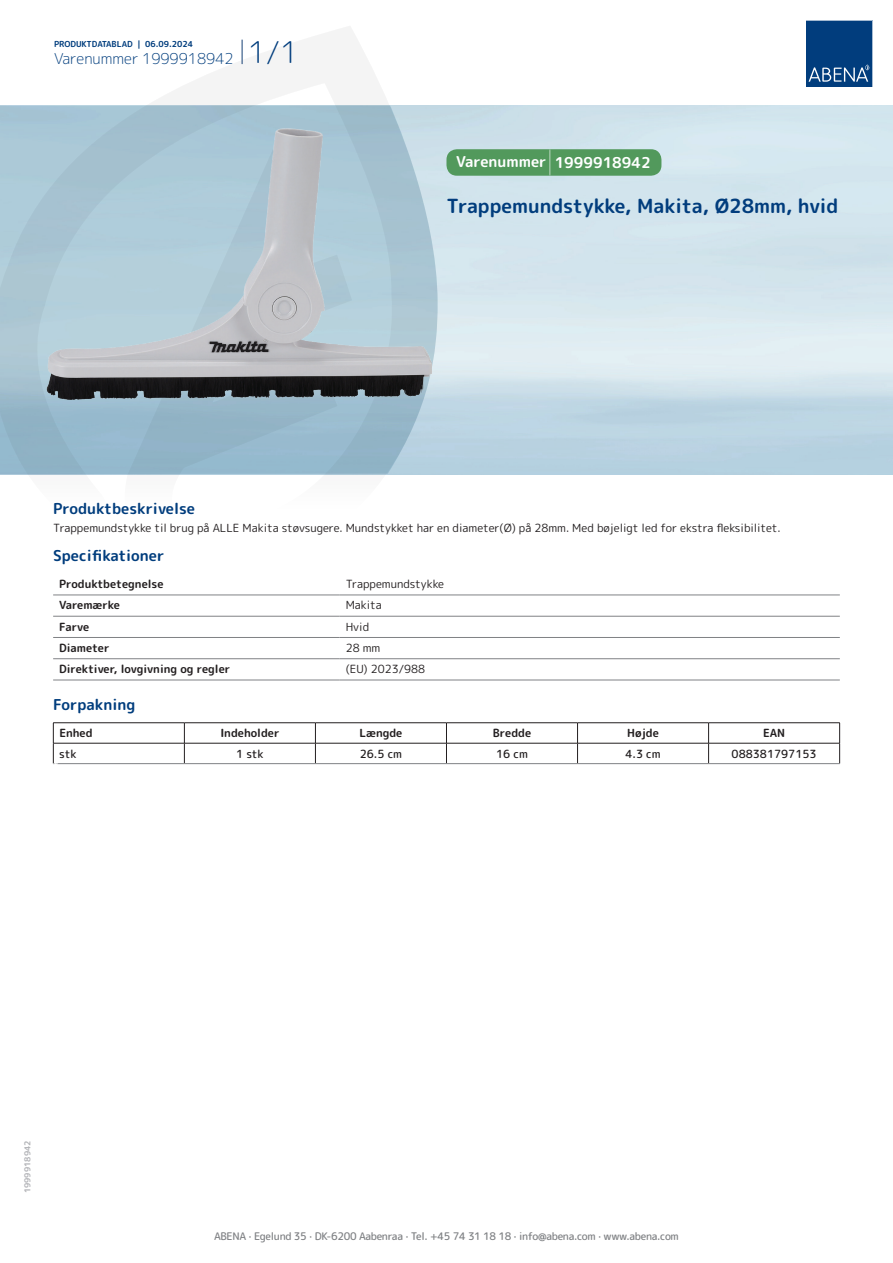
<style>
.page{position:relative;width:893px;height:1263px;background:#fff}
.page>*{position:absolute;margin:0;border:0;box-sizing:border-box;transform-origin:0 0}
.t1{font:700 19.5px "Rounded Mplus 1 c";color:#013d7d}
.t2{font:700 15px "Rounded Mplus 1 c";color:#013d7d}
.t3{font:300 15px "Rounded Mplus 1 c";color:#013d7d}
.t4{font:700 15px "Rounded Mplus 1 c";color:#fff}
.t5{font:11.25px "Rounded Mplus 1 c";color:#231f20}
.t6{font:700 11.25px "Rounded Mplus 1 c";color:#231f20}
.t7{font:500 11.25px "Rounded Mplus 1 c";color:#231f20}
.t8{font:500 10.5px "Rounded Mplus 1 c";letter-spacing:-.03em;color:#808285}
.t9{font:700 10.5px "Rounded Mplus 1 c";color:#fff}
.t10{font:700 8.25px "Rounded Mplus 1 c";color:#013d7d}
.t11{font:700 8.25px "Rounded Mplus 1 c";color:#b2b3b7}
.s1{font-size:30px}
.s2{font-size:25.5px}
</style>
<div class="page">
<svg style="left:0;top:26px;width:439px;height:569px"></svg>
<svg style="left:0;top:106px;width:438px;height:368px;background:#9fbecf"></svg>
<svg style="left:242px;top:40px;width:1px;height:24px"></svg>
<svg style="left:806px;top:20px;width:67px;height:67px;background:#144b86"></svg>
<img style="left:47px;top:129px;width:384px;height:271px">
<hr style="left:53px;top:595px;width:287px;height:1px;background:#808285">
<hr style="left:340px;top:595px;width:500px;height:1px;background:#808285">
<hr style="left:53px;top:616px;width:287px;height:1px;background:#808285">
<hr style="left:340px;top:616px;width:500px;height:1px;background:#808285">
<hr style="left:53px;top:637px;width:287px;height:1px;background:#808285">
<hr style="left:340px;top:637px;width:500px;height:1px;background:#808285">
<hr style="left:53px;top:658px;width:287px;height:1px;background:#808285">
<hr style="left:340px;top:658px;width:500px;height:1px;background:#808285">
<hr style="left:53px;top:680px;width:287px;height:1px;background:#808285">
<hr style="left:340px;top:680px;width:500px;height:1px;background:#808285">
<hr style="left:53px;top:722px;width:131px;height:1px;background:#231f20">
<hr style="left:184px;top:722px;width:131px;height:1px;background:#231f20">
<hr style="left:315px;top:722px;width:131px;height:1px;background:#231f20">
<hr style="left:446px;top:722px;width:131px;height:1px;background:#231f20">
<hr style="left:577px;top:722px;width:132px;height:1px;background:#231f20">
<hr style="left:709px;top:722px;width:131px;height:1px;background:#231f20">
<hr style="left:53px;top:743px;width:131px;height:1px;background:#231f20">
<svg style="left:53px;top:723px;width:1px;height:40px"></svg>
<hr style="left:184px;top:743px;width:131px;height:1px;background:#231f20">
<svg style="left:184px;top:723px;width:1px;height:40px"></svg>
<hr style="left:315px;top:743px;width:131px;height:1px;background:#231f20">
<svg style="left:315px;top:723px;width:1px;height:40px"></svg>
<hr style="left:446px;top:743px;width:131px;height:1px;background:#231f20">
<svg style="left:446px;top:723px;width:1px;height:40px"></svg>
<hr style="left:577px;top:743px;width:132px;height:1px;background:#231f20">
<svg style="left:577px;top:723px;width:1px;height:40px"></svg>
<hr style="left:709px;top:743px;width:131px;height:1px;background:#231f20">
<svg style="left:708px;top:723px;width:1px;height:40px"></svg>
<svg style="left:839px;top:723px;width:1px;height:40px"></svg>
<hr style="left:53px;top:763px;width:131px;height:1px;background:#808285">
<hr style="left:184px;top:763px;width:131px;height:1px;background:#808285">
<hr style="left:315px;top:763px;width:131px;height:1px;background:#808285">
<hr style="left:446px;top:763px;width:131px;height:1px;background:#808285">
<hr style="left:577px;top:763px;width:132px;height:1px;background:#808285">
<hr style="left:709px;top:763px;width:131px;height:1px;background:#808285">
<div style="left:446px;top:149px;width:215px;height:27px;background:#52995c;border-radius:10px"></div>
<p class="t10" style="left:54px;top:38px;width:141px">PRODUKTDATABLAD | 06.09.2024</p>
<h2 class="t3" style="left:54px;top:48px;width:246px">Varenummer 1999918942 <span class="s1">1/1</span></h2>
<h2 class="t4" style="left:456px;top:152px;width:196px">Varenummer <span class="s2">|</span> 1999918942</h2>
<h1 class="t1" style="left:446px;top:192px;width:393px">Trappemundstykke, Makita, Ø28mm, hvid</h1>
<h2 class="t2" style="left:53px;top:498px;width:143px">Produktbeskrivelse</h2>
<p class="t5" style="left:53px;top:520px;width:729px">Trappemundstykke til brug på ALLE Makita støvsugere. Mundstykket har en diameter(Ø) på 28mm. Med bøjeligt led for ekstra fleksibilitet.</p>
<h2 class="t2" style="left:53px;top:545px;width:113px">Specifikationer</h2>
<p class="t6" style="left:59px;top:576px;width:106px">Produktbetegnelse</p>
<p class="t5" style="left:346px;top:576px;width:100px">Trappemundstykke</p>
<p class="t6" style="left:59px;top:597px;width:62px">Varemærke</p>
<p class="t5" style="left:346px;top:597px;width:38px">Makita</p>
<p class="t6" style="left:59px;top:618px;width:32px">Farve</p>
<p class="t5" style="left:346px;top:618px;width:25px">Hvid</p>
<p class="t6" style="left:59px;top:640px;width:52px">Diameter</p>
<p class="t5" style="left:346px;top:640px;width:36px">28 mm</p>
<p class="t6" style="left:59px;top:661px;width:173px">Direktiver, lovgivning og regler</p>
<p class="t5" style="left:346px;top:661px;width:81px">(EU) 2023/988</p>
<h2 class="t2" style="left:53px;top:694px;width:84px">Forpakning</h2>
<p class="t6" style="left:59px;top:725px;width:35px">Enhed</p>
<p class="t6" style="left:220px;top:725px;width:61px">Indeholder</p>
<p class="t6" style="left:359px;top:725px;width:44px">Længde</p>
<p class="t6" style="left:493px;top:725px;width:40px">Bredde</p>
<p class="t6" style="left:627px;top:725px;width:33px">Højde</p>
<p class="t6" style="left:763px;top:725px;width:24px">EAN</p>
<p class="t7" style="left:59px;top:745px;width:19px">stk</p>
<p class="t7" style="left:236px;top:745px;width:29px">1 stk</p>
<p class="t7" style="left:360px;top:745px;width:44px">26.5 cm</p>
<p class="t7" style="left:496px;top:745px;width:33px">16 cm</p>
<p class="t7" style="left:625px;top:745px;width:37px">4.3 cm</p>
<p class="t7" style="left:732px;top:745px;width:87px">088381797153</p>
<p class="t9" style="left:53px;top:759px;width:7px">*</p>
<p class="t11" style="left:22px;top:1193px;width:54px;rotate:-90deg">1999918942</p>
<p class="t8" style="left:214px;top:1229px;width:466px">ABENA · Egelund 35 · DK-6200 Aabenraa · Tel. +45 74 31 18 18 · info@abena.com · www.abena.com</p>
</div>
